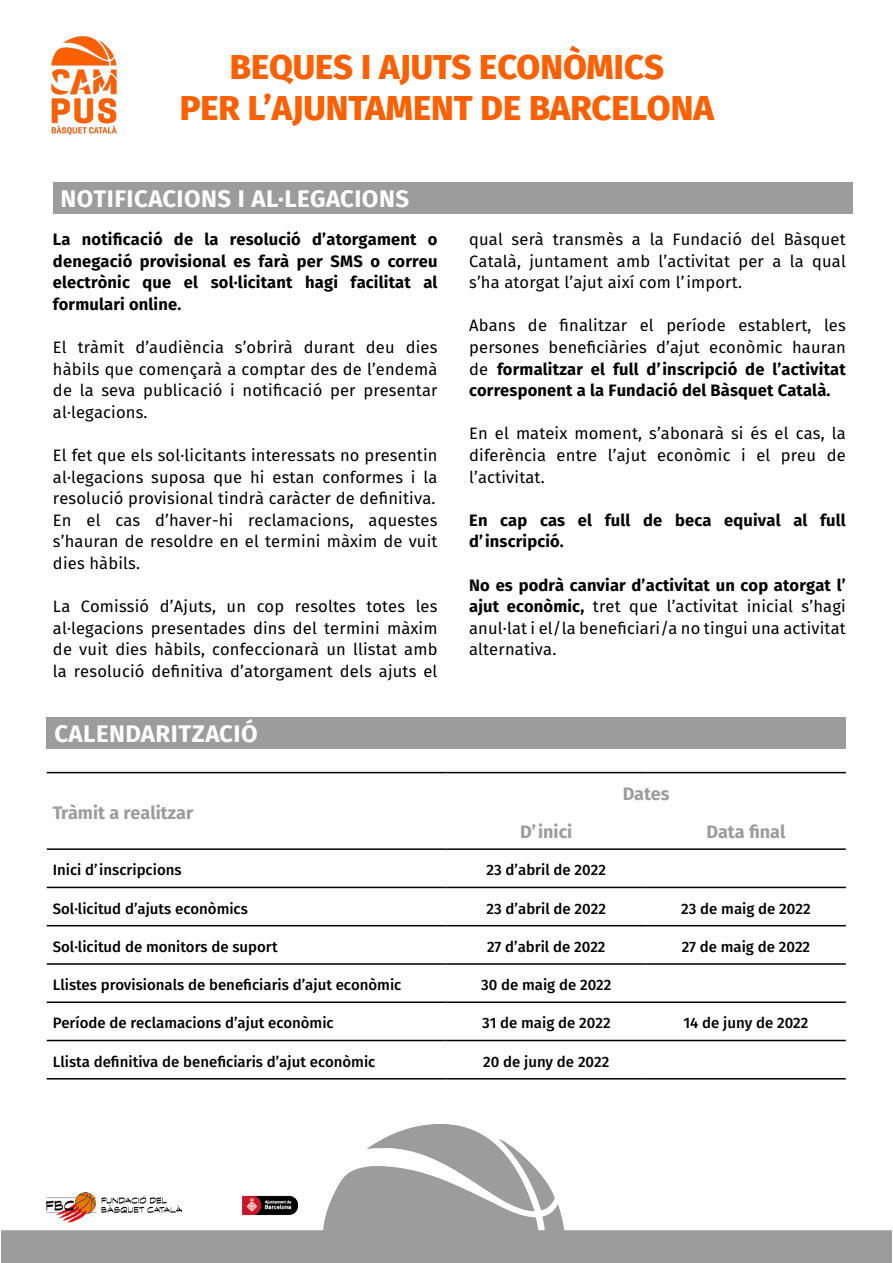
<style>
.page{position:relative;width:893px;height:1263px;background:#fff}
.page>*{position:absolute;margin:0;border:0;box-sizing:border-box;transform-origin:0 0}
.t1{font:800 34.5px/41.4px "Fira Sans";color:#fc6000;text-align:center}
.t2{font:700 24px "Fira Sans";letter-spacing:.02em;color:#fff}
.t3{font:700 18px "Fira Sans";color:#9d9c9c}
.t4{font:16.5px/21.6px "Fira Sans";letter-spacing:.01em;color:#000;text-align:justify}
.t5{font:700 16.5px/21.6px "Fira Sans";letter-spacing:.01em;color:#000;text-align:justify}
.t6{font:500 15px "Fira Sans";color:#000}
.s1{font-weight:700}
</style>
<div class="page">
<img style="left:51px;top:36px;width:66px;height:99px">
<img style="left:1px;top:1124px;width:891px;height:139px">
<img style="left:47px;top:1193px;width:135px;height:29px">
<div style="left:47px;top:716px;width:799px;height:32px;background:#9d9c9c"></div>
<hr style="left:47px;top:887px;width:399px;height:1px;background:#000">
<hr style="left:446px;top:887px;width:200px;height:1px;background:#000">
<hr style="left:646px;top:887px;width:200px;height:1px;background:#000">
<hr style="left:47px;top:925px;width:399px;height:1px;background:#000">
<hr style="left:446px;top:925px;width:200px;height:1px;background:#000">
<hr style="left:646px;top:925px;width:200px;height:1px;background:#000">
<hr style="left:47px;top:963px;width:399px;height:2px;background:#000">
<hr style="left:446px;top:963px;width:200px;height:2px;background:#000">
<hr style="left:646px;top:963px;width:200px;height:2px;background:#000">
<hr style="left:47px;top:1001px;width:399px;height:2px;background:#000">
<hr style="left:446px;top:1001px;width:200px;height:2px;background:#000">
<hr style="left:646px;top:1001px;width:200px;height:2px;background:#000">
<hr style="left:47px;top:1040px;width:399px;height:1px;background:#000">
<hr style="left:446px;top:1040px;width:200px;height:1px;background:#000">
<hr style="left:646px;top:1040px;width:200px;height:1px;background:#000">
<hr style="left:47px;top:1078px;width:399px;height:1px;background:#000">
<hr style="left:446px;top:1078px;width:200px;height:1px;background:#000">
<hr style="left:646px;top:1078px;width:200px;height:1px;background:#000">
<hr style="left:47px;top:772px;width:399px;height:1px;background:#000">
<hr style="left:47px;top:848px;width:399px;height:2px;background:#000">
<hr style="left:446px;top:772px;width:200px;height:1px;background:#000">
<hr style="left:646px;top:772px;width:200px;height:1px;background:#000">
<hr style="left:446px;top:848px;width:200px;height:2px;background:#000">
<hr style="left:646px;top:848px;width:200px;height:2px;background:#000">
<div style="left:53px;top:182px;width:799px;height:32px;background:#9d9c9c"></div>
<h1 class="t1" style="left:180px;top:43px;width:536px">BEQUES I AJUTS ECONÒMICS<br>PER L’AJUNTAMENT DE BARCELONA</h1>
<h2 class="t2" style="left:61px;top:179px;width:350px">NOTIFICACIONS I AL·LEGACIONS</h2>
<p class="t5" style="left:53px;top:227px;width:386px">La notificació de la resolució d’atorgament o denegació provisional es farà per SMS o correu electrònic que el sol·licitant hagi facilitat al formulari online.</p>
<p class="t4" style="left:53px;top:336px;width:386px">El tràmit d’audiència s’obrirà durant deu dies hàbils que començarà a comptar des de l’endemà de la seva publicació i notificació per presentar al·legacions.</p>
<p class="t4" style="left:53px;top:444px;width:386px;text-align:left">El fet que els sol·licitants interessats no presentin al·legacions suposa que hi estan conformes i la resolució provisional tindrà caràcter de definitiva.<br>En el cas d’haver-hi reclamacions, aquestes s’hauran de resoldre en el termini màxim de vuit dies hàbils.</p>
<p class="t4" style="left:53px;top:595px;width:386px">La Comissió d’Ajuts, un cop resoltes totes les al·legacions presentades dins del termini màxim de vuit dies hàbils, confeccionarà un llistat amb la resolució definitiva d’atorgament dels ajuts el</p>
<h2 class="t2" style="left:54px;top:714px;width:205px">CALENDARITZACIÓ</h2>
<p class="t3" style="left:53px;top:798px;width:142px">Tràmit a realitzar</p>
<p class="t4" style="left:469px;top:228px;width:378px">qual serà transmès a la Fundació del Bàsquet Català, juntament amb l’activitat per a la qual s’ha atorgat l’ajut així com l’import.</p>
<p class="t4" style="left:469px;top:314px;width:378px">Abans de finalitzar el període establert, les persones beneficiàries d’ajut econòmic hauran de <span class="s1">formalitzar el full d’inscripció de l’activitat corresponent a la Fundació del Bàsquet Català.</span></p>
<p class="t4" style="left:469px;top:422px;width:378px">En el mateix moment, s’abonarà si és el cas, la diferència entre l’ajut econòmic i el preu de l’activitat.</p>
<p class="t5" style="left:469px;top:508px;width:378px">En cap cas el full de beca equival al full d’inscripció.</p>
<p class="t4" style="left:469px;top:574px;width:378px"><span class="s1">No es podrà canviar d’activitat un cop atorgat l’ ajut econòmic,</span> tret que l’activitat inicial s’hagi anul·lat i el/la beneficiari/a no tingui una activitat alternativa.</p>
<p class="t3" style="left:623px;top:779px;width:48px">Dates</p>
<p class="t3" style="left:520px;top:817px;width:54px">D’inici</p>
<p class="t3" style="left:706px;top:817px;width:80px">Data final</p>
<p class="t6" style="left:53px;top:858px;width:130px">Inici d’inscripcions</p>
<p class="t6" style="left:487px;top:858px;width:121px">23 d’abril de 2022</p>
<p class="t6" style="left:53px;top:896px;width:197px">Sol·licitud d’ajuts econòmics</p>
<p class="t6" style="left:487px;top:896px;width:121px">23 d’abril de 2022</p>
<p class="t6" style="left:681px;top:896px;width:131px">23 de maig de 2022</p>
<p class="t6" style="left:53px;top:934px;width:226px">Sol·licitud de monitors de suport</p>
<p class="t6" style="left:487px;top:934px;width:120px">27 d’abril de 2022</p>
<p class="t6" style="left:682px;top:934px;width:130px">27 de maig de 2022</p>
<p class="t6" style="left:53px;top:973px;width:350px">Llistes provisionals de beneficiaris d’ajut econòmic</p>
<p class="t6" style="left:481px;top:973px;width:132px">30 de maig de 2022</p>
<p class="t6" style="left:53px;top:1011px;width:282px">Període de reclamacions d’ajut econòmic</p>
<p class="t6" style="left:482px;top:1011px;width:130px">31 de maig de 2022</p>
<p class="t6" style="left:683px;top:1011px;width:126px">14 de juny de 2022</p>
<p class="t6" style="left:53px;top:1049px;width:324px">Llista definitiva de beneficiaris d’ajut econòmic</p>
<p class="t6" style="left:483px;top:1049px;width:128px">20 de juny de 2022</p>
</div>
